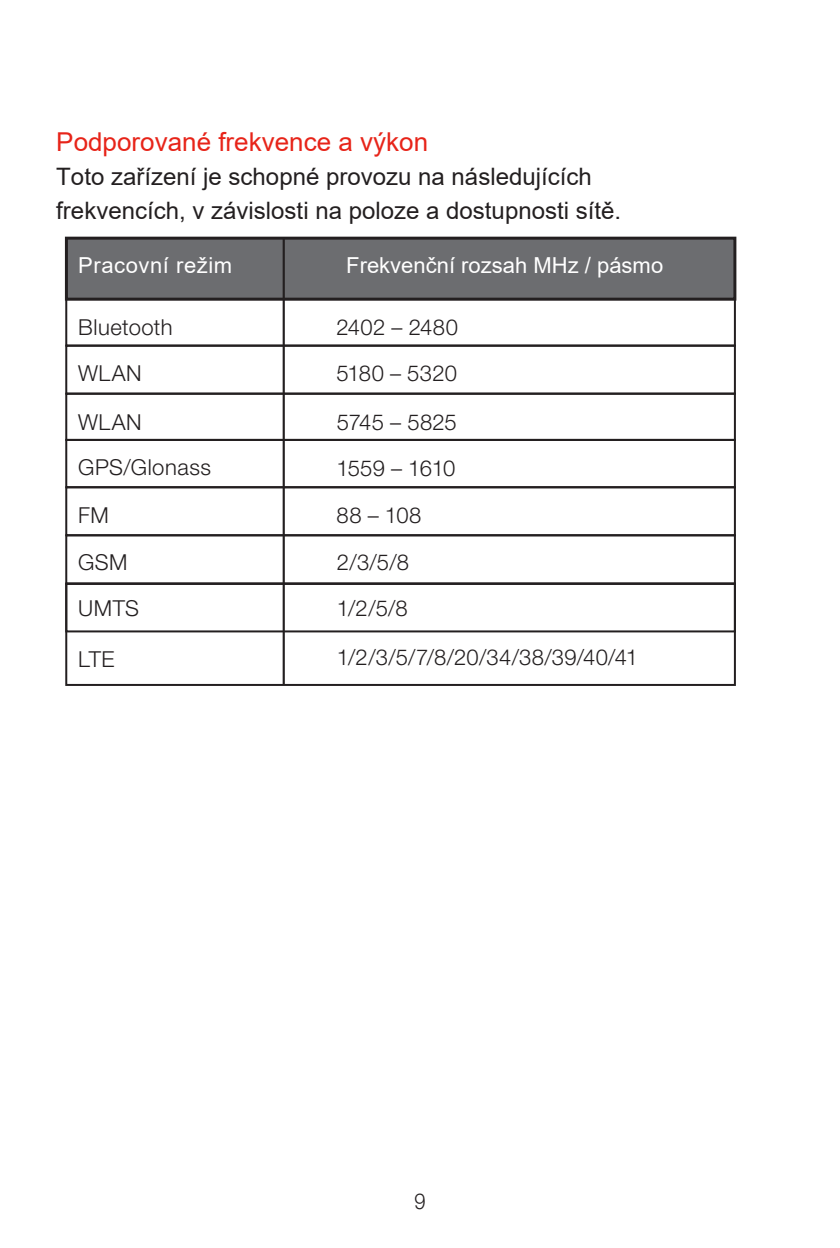
<style>
.page{position:relative;width:840px;height:1248px;background:#fff}
.page>*{position:absolute;margin:0;border:0;box-sizing:border-box;transform-origin:0 0}
.t1{font:26px "Arial";color:#e72419}
.t2{font:24px/33.6px "Arial";color:#231f20}
.t3{font:300 22px/46.8px "Helvetica Neue LT Std";letter-spacing:.02em;color:#231f20}
.t4{font:22px "Arial";color:#fff}
.t5{font:22px "Arial";letter-spacing:.025em;color:#fff}
.t6{font:300 22px "Helvetica Neue LT Std";letter-spacing:-.025em;color:#231f20}
.t7{font:300 22px "Helvetica Neue LT Std";letter-spacing:.02em;color:#231f20;scale:.91 1}
</style>
<div class="page">
<div style="left:65px;top:582px;width:670px;height:104px;border:2px solid #231f20"></div>
<div style="left:65px;top:237px;width:671px;height:63px;background:#6c6d70;border:3px solid #231f20"></div>
<div style="left:65px;top:298px;width:670px;height:48px;border:2px solid #231f20"></div>
<hr style="left:282px;top:238px;width:3px;height:447px;background:#231f20">
<div style="left:65px;top:582px;width:670px;height:50px;border:2px solid #231f20"></div>
<div style="left:65px;top:344px;width:670px;height:50px;border:2px solid #231f20"></div>
<div style="left:65px;top:392px;width:670px;height:49px;border:2px solid #231f20"></div>
<div style="left:65px;top:534px;width:670px;height:50px;border:2px solid #231f20"></div>
<div style="left:65px;top:486px;width:670px;height:50px;border:2px solid #231f20"></div>
<div style="left:65px;top:439px;width:670px;height:49px;border:2px solid #231f20"></div>
<p class="t1" style="left:56px;top:123px;width:373px">Podporované frekvence a výkon</p>
<p class="t2" style="left:56px;top:160px;width:566px">Toto zařízení je schopné provozu na následujících frekvencích, v závislosti na poloze a dostupnosti sítě.</p>
<p class="t5" style="left:78px;top:250px;width:155px">Pracovní režim</p>
<p class="t3" style="left:78px;top:303px;width:96px">Bluetooth<br>WLAN</p>
<p class="t4" style="left:346px;top:250px;width:318px">Frekvenční rozsah MHz / pásmo</p>
<p class="t3" style="left:336px;top:303px;width:123px">2402 – 2480<br>5180 – 5320</p>
<p class="t3" style="left:78px;top:398px;width:65px">WLAN</p>
<p class="t3" style="left:336px;top:398px;width:122px">5745 – 5825</p>
<p class="t3" style="left:78px;top:443px;width:134px">GPS/Glonass</p>
<p class="t6" style="left:336px;top:454px;width:120px">1559 – 1610</p>
<p class="t3" style="left:78px;top:491px;width:32px">FM</p>
<p class="t3" style="left:336px;top:491px;width:86px">88 – 108</p>
<p class="t3" style="left:78px;top:538px;width:51px">GSM</p>
<p class="t3" style="left:336px;top:538px;width:74px">2/3/5/8</p>
<p class="t3" style="left:78px;top:584px;width:62px">UMTS</p>
<p class="t3" style="left:336px;top:584px;width:73px">1/2/5/8</p>
<p class="t3" style="left:78px;top:635px;width:38px">LTE</p>
<p class="t3" style="left:336px;top:633px;width:302px">1/2/3/5/7/8/20/34/38/39/40/41</p>
<p class="t7" style="left:414px;top:1187px;width:14px">9</p>
</div>
